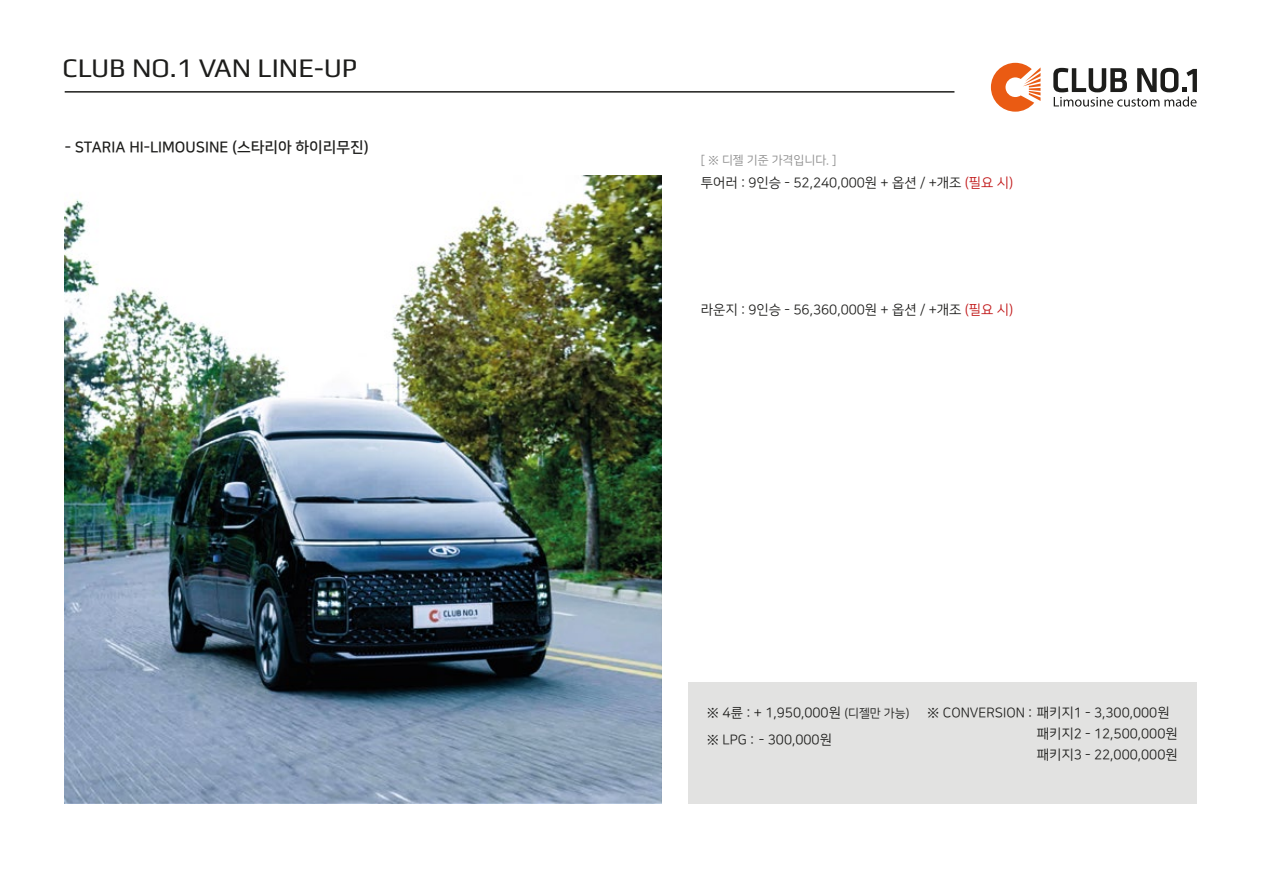
<style>
.page{position:relative;width:1263px;height:893px;background:#fff}
.page>*{position:absolute;margin:0;border:0;box-sizing:border-box;transform-origin:0 0}
.t1{font:27px "Play";color:#1d1d1b}
.t2{font:15px "Nanum Square B";color:#1d1d1b}
.t3{font:13.5px/21px "Nanum Square R";color:#1d1d1b}
.t4{font:12px "Nanum Square R";color:#8b8b8b}
.s1{color:#c11718}
.s2{font-size:12px}
</style>
<div class="page">
<svg style="left:991px;top:63px;width:49px;height:49px"></svg>
<svg style="left:1053px;top:68px;width:144px;height:39px"></svg>
<hr style="left:65px;top:91px;width:889px;height:2px;background:#1d1d1b">
<img style="left:65px;top:176px;width:597px;height:627px">
<div style="left:688px;top:682px;width:509px;height:121px;background:#e2e2e1"></div>
<h1 class="t1" style="left:63px;top:51px;width:296px">CLUB NO.1 VAN LINE-UP</h1>
<p class="t2" style="left:65px;top:140px;width:306px">- STARIA HI-LIMOUSINE (스타리아 하이리무진)</p>
<p class="t4" style="left:701px;top:154px;width:137px">[ ※ 디젤 기준 가격입니다. ]</p>
<p class="t3" style="left:701px;top:172px;width:314px">투어러 : 9인승 - 52,240,000원 + 옵션 / +개조 <span class="s1">(필요 시)</span></p>
<p class="t3" style="left:701px;top:299px;width:314px">라운지 : 9인승 - 56,360,000원 + 옵션 / +개조 <span class="s1">(필요 시)</span></p>
<p class="t3" style="left:707px;top:699px;width:204px;line-height:27.9px">※ 4륜 : + 1,950,000원 <span class="s2">(디젤만 가능) </span>※ LPG : - 300,000원</p>
<p class="t3" style="left:1037px;top:702px;width:142px;text-indent:-110px">※ CONVERSION : 패키지1 - 3,300,000원 패키지2 - 12,500,000원 패키지3 - 22,000,000원</p>
</div>
